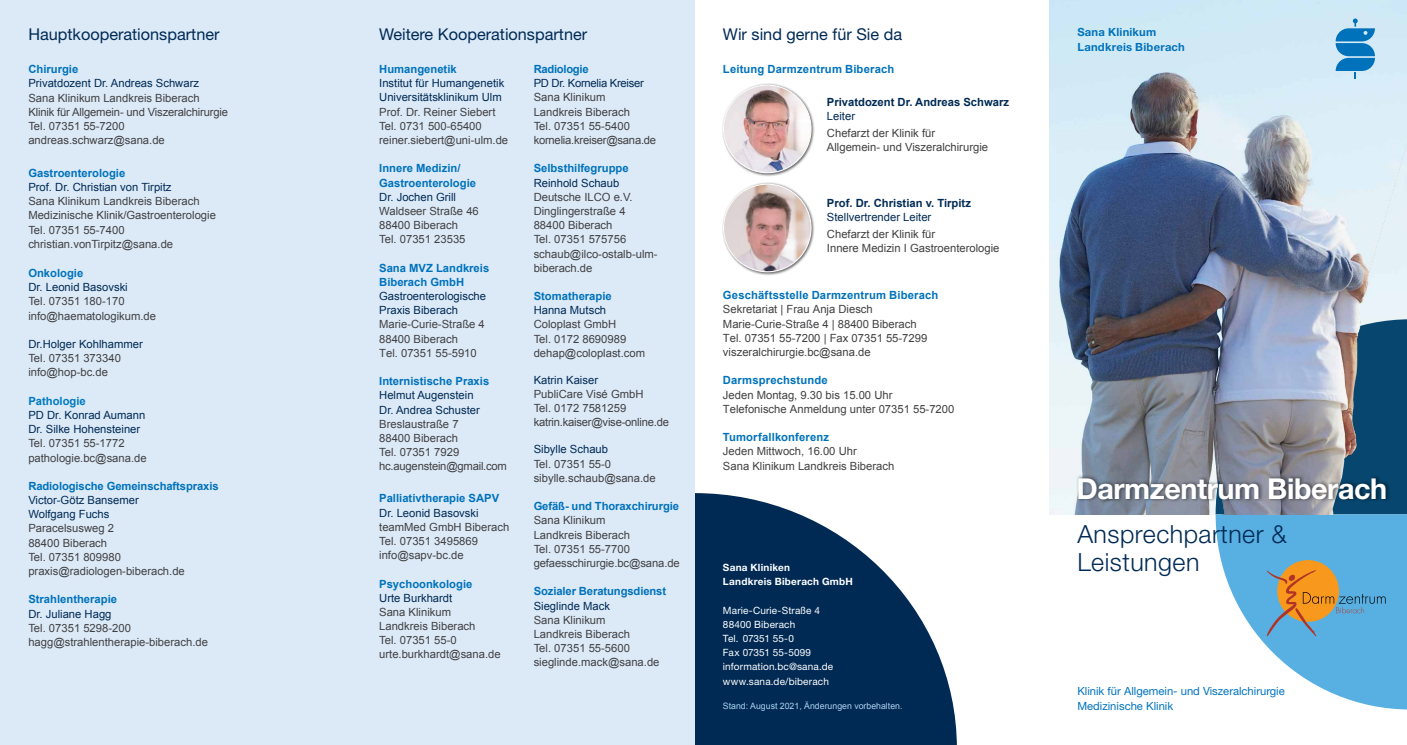
<style>
.page{position:relative;width:1407px;height:745px;background:#fff}
.page>*{position:absolute;margin:0;border:0;box-sizing:border-box;transform-origin:0 0}
.t1{font:700 28.75px "Helvetica Neue LT Pro";letter-spacing:-.015em;color:#fff}
.t2{font:300 25px/28.4px "Helvetica Neue LT Pro";letter-spacing:.02em;color:#002a54}
.t3{font:16.25px "Helvetica Neue LT Pro";color:#002a54}
.t4{font:11.25px/14.1px "Arial";color:#414042}
.t5{font:11.25px/14.1px "Arial";color:#002a54}
.t6{font:700 11.25px/14.1px "Arial";color:#0072bc}
.t7{font:11.25px/14.1px "Helvetica Neue LT Pro";color:#0072bc}
.t8{font:700 11.25px "Arial";color:#002a54}
.t9{font:700 11.25px/14.1px "Helvetica Neue LT Pro";letter-spacing:.02em;color:#0072bc}
.t10{font:11.25px "Arial";letter-spacing:-.025em;color:#002a54}
.t11{font:700 11.25px "Arial";color:#007ac1}
.t12{font:700 11.25px "Arial";letter-spacing:-.025em;color:#0072bc}
.t13{font:10px/14.1px "Helvetica Neue LT Pro";letter-spacing:.015em;color:#fff}
.t14{font:700 10px/14.1px "Helvetica Neue LT Pro";letter-spacing:.025em;color:#fff}
.t15{font:8.75px "Arial";color:#add2ef}
</style>
<div class="page">
<img style="left:1049px;top:0;width:358px;height:138px">
<svg style="left:1335px;top:18px;width:40px;height:61px;background:#5ea7d6"></svg>
<svg style="left:1215px;top:514px;width:192px;height:195px"></svg>
<img style="left:1049px;top:138px;width:358px;height:376px">
<div style="left:1076px;top:473px;width:314px;height:29px;background:#000;opacity:.35"></div>
<svg style="left:694px;top:493px;width:263px;height:251px;fill:#002a54"></svg>
<div style="left:721px;top:83px;width:94px;height:93px;background:#000;opacity:.6"></div>
<img style="left:723px;top:85px;width:88px;height:88px;border-radius:44px">
<div style="left:721px;top:182px;width:94px;height:93px;background:#000;opacity:.6"></div>
<img style="left:723px;top:184px;width:88px;height:87px;border-radius:44px">
<div style="left:0;top:0;width:694px;height:744px;background:#dceaf8"></div>
<h3 class="t3" style="left:28px;top:24px;width:193px">Hauptkooperationspartner</h3>
<h3 class="t3" style="left:379px;top:24px;width:209px">Weitere Kooperationspartner</h3>
<p class="t6" style="left:28px;top:62px;width:52px">Chirurgie</p>
<p class="t5" style="left:28px;top:76px;width:172px">Privatdozent Dr. Andreas Schwarz</p>
<p class="t4" style="left:28px;top:91px;width:201px">Sana Klinikum Landkreis Biberach<br>Klinik für Allgemein- und Viszeralchirurgie<br>Tel. 07351 55-7200 andreas.schwarz@sana.de</p>
<p class="t6" style="left:28px;top:166px;width:98px">Gastroenterologie</p>
<p class="t5" style="left:28px;top:180px;width:145px">Prof. Dr. Christian von Tirpitz</p>
<p class="t4" style="left:28px;top:194px;width:189px">Sana Klinikum Landkreis Biberach<br>Medizinische Klinik/Gastroenterologie<br>Tel. 07351 55-7400 christian.vonTirpitz@sana.de</p>
<p class="t6" style="left:28px;top:266px;width:57px">Onkologie</p>
<p class="t5" style="left:28px;top:280px;width:101px">Dr. Leonid Basovski</p>
<p class="t4" style="left:28px;top:294px;width:129px">Tel. 07351 180-170 info@haematologikum.de</p>
<p class="t5" style="left:28px;top:337px;width:116px">Dr.Holger Kohlhammer</p>
<p class="t4" style="left:28px;top:351px;width:94px">Tel. 07351 373340 info@hop-bc.de</p>
<p class="t11" style="left:28px;top:393px;width:59px">Pathologie</p>
<p class="t5" style="left:28px;top:408px;width:118px">PD Dr. Konrad Aumann<br>Dr. Silke Hohensteiner</p>
<p class="t4" style="left:28px;top:436px;width:120px">Tel. 07351 55-1772 pathologie.bc@sana.de</p>
<p class="t6" style="left:28px;top:479px;width:192px">Radiologische Gemeinschaftspraxis</p>
<p class="t5" style="left:28px;top:493px;width:112px">Victor-Götz Bansemer<br>Wolfgang Fuchs</p>
<p class="t4" style="left:28px;top:521px;width:158px">Paracelsusweg 2<br>88400 Biberach<br>Tel. 07351 809980 praxis@radiologen-biberach.de</p>
<p class="t6" style="left:28px;top:592px;width:90px">Strahlentherapie</p>
<p class="t5" style="left:28px;top:606px;width:85px">Dr. Juliane Hagg</p>
<p class="t4" style="left:28px;top:620px;width:181px">Tel. 07351 5298-200 hagg@strahlentherapie-biberach.de</p>
<p class="t6" style="left:379px;top:62px;width:79px">Humangenetik</p>
<p class="t5" style="left:379px;top:76px;width:127px">Institut für Humangenetik<br>Universitätsklinikum Ulm</p>
<p class="t4" style="left:379px;top:105px;width:130px">Prof. Dr. Reiner Siebert<br>Tel. 0731 500-65400 reiner.siebert@uni-ulm.de</p>
<p class="t6" style="left:379px;top:161px;width:98px">Innere Medizin/<br>Gastroenterologie</p>
<p class="t5" style="left:379px;top:190px;width:78px">Dr. Jochen Grill</p>
<p class="t4" style="left:379px;top:204px;width:101px">Waldseer Straße 46<br>88400 Biberach<br>Tel. 07351 23535</p>
<p class="t6" style="left:379px;top:261px;width:112px">Sana MVZ Landkreis<br>Biberach GmbH</p>
<p class="t5" style="left:379px;top:289px;width:108px">Gastroenterologische<br>Praxis Biberach</p>
<p class="t4" style="left:379px;top:317px;width:107px">Marie-Curie-Straße 4<br>88400 Biberach<br>Tel. 07351 55-5910</p>
<p class="t6" style="left:379px;top:374px;width:112px">Internistische Praxis</p>
<p class="t5" style="left:379px;top:388px;width:102px">Helmut Augenstein<br>Dr. Andrea Schuster</p>
<p class="t4" style="left:379px;top:416px;width:129px">Breslaustraße 7<br>88400 Biberach<br>Tel. 07351 7929 hc.augenstein@gmail.com</p>
<p class="t6" style="left:379px;top:491px;width:122px">Palliativtherapie SAPV</p>
<p class="t5" style="left:379px;top:505px;width:101px">Dr. Leonid Basovski</p>
<p class="t4" style="left:379px;top:519px;width:132px">teamMed GmbH Biberach<br>Tel. 07351 3495869 info@sapv-bc.de</p>
<p class="t6" style="left:379px;top:576px;width:95px">Psychoonkologie</p>
<p class="t5" style="left:379px;top:590px;width:75px">Urte Burkhardt</p>
<p class="t4" style="left:379px;top:604px;width:123px">Sana Klinikum<br>Landkreis Biberach<br>Tel. 07351 55-0 urte.burkhardt@sana.de</p>
<p class="t12" style="left:534px;top:61px;width:56px">Radiologie</p>
<p class="t10" style="left:534px;top:76px;width:112px">PD Dr. Kornelia Kreiser</p>
<p class="t4" style="left:534px;top:90px;width:124px">Sana Klinikum<br>Landkreis Biberach<br>Tel. 07351 55-5400 kornelia.kreiser@sana.de</p>
<p class="t6" style="left:534px;top:161px;width:97px">Selbsthilfegruppe</p>
<p class="t5" style="left:534px;top:175px;width:87px">Reinhold Schaub</p>
<p class="t4" style="left:534px;top:190px;width:125px">Deutsche ILCO e.V.<br>Dinglingerstraße 4<br>88400 Biberach<br>Tel. 07351 575756 schaub@ilco-ostalb-ulm&shy;biberach.de</p>
<p class="t6" style="left:534px;top:289px;width:80px">Stomatherapie</p>
<p class="t5" style="left:534px;top:303px;width:74px">Hanna Mutsch</p>
<p class="t4" style="left:534px;top:317px;width:113px">Coloplast GmbH<br>Tel. 0172 8690989 dehap@coloplast.com</p>
<p class="t5" style="left:534px;top:372px;width:66px">Katrin Kaiser</p>
<p class="t4" style="left:534px;top:387px;width:137px">PubliCare Visé GmbH<br>Tel. 0172 7581259 katrin.kaiser@vise-online.de</p>
<p class="t5" style="left:534px;top:442px;width:76px">Sibylle Schaub</p>
<p class="t4" style="left:534px;top:456px;width:124px">Tel. 07351 55-0 sibylle.schaub@sana.de</p>
<p class="t6" style="left:534px;top:499px;width:147px">Gefäß- und Thoraxchirurgie</p>
<p class="t4" style="left:534px;top:513px;width:148px">Sana Klinikum<br>Landkreis Biberach<br>Tel. 07351 55-7700 gefaesschirurgie.bc@sana.de</p>
<p class="t6" style="left:534px;top:584px;width:134px">Sozialer Beratungsdienst</p>
<p class="t5" style="left:534px;top:598px;width:78px">Sieglinde Mack</p>
<p class="t4" style="left:534px;top:612px;width:127px">Sana Klinikum<br>Landkreis Biberach<br>Tel. 07351 55-5600 sieglinde.mack@sana.de</p>
<h3 class="t3" style="left:723px;top:24px;width:181px">Wir sind gerne für Sie da</h3>
<p class="t6" style="left:723px;top:62px;width:173px">Leitung Darmzentrum Biberach</p>
<p class="t8" style="left:827px;top:95px;width:184px">Privatdozent Dr. Andreas Schwarz</p>
<p class="t5" style="left:827px;top:109px;width:30px">Leiter</p>
<p class="t4" style="left:827px;top:127px;width:163px;line-height:13.8px">Chefarzt der Klinik für<br>Allgemein- und Viszeralchirurgie</p>
<p class="t8" style="left:827px;top:195px;width:145px">Prof. Dr. Christian v. Tirpitz</p>
<p class="t5" style="left:827px;top:210px;width:106px">Stellvertrender Leiter</p>
<p class="t4" style="left:827px;top:227px;width:174px;line-height:13.8px">Chefarzt der Klinik für<br>Innere Medizin I Gastroenterologie</p>
<p class="t6" style="left:723px;top:288px;width:217px">Geschäftsstelle Darmzentrum Biberach</p>
<p class="t4" style="left:723px;top:302px;width:206px">Sekretariat | Frau Anja Diesch Marie-Curie-Straße 4 | 88400 Biberach Tel. 07351 55-7200 | Fax 07351 55-7299 viszeralchirurgie.bc@sana.de</p>
<p class="t6" style="left:723px;top:373px;width:106px">Darmsprechstunde</p>
<p class="t4" style="left:723px;top:387px;width:233px">Jeden Montag, 9.30 bis 15.00 Uhr<br>Telefonische Anmeldung unter 07351 55-7200</p>
<p class="t6" style="left:723px;top:430px;width:108px">Tumorfallkonferenz</p>
<p class="t4" style="left:723px;top:444px;width:173px">Jeden Mittwoch, 16.00 Uhr<br>Sana Klinikum Landkreis Biberach</p>
<p class="t14" style="left:723px;top:560px;width:131px">Sana Kliniken<br>Landkreis Biberach GmbH</p>
<p class="t13" style="left:723px;top:602px;width:112px">Marie-Curie-Straße 4<br>88400 Biberach<br>Tel. 07351 55-0<br>Fax 07351 55-5099 information.bc@sana.de www.sana.de/biberach</p>
<p class="t15" style="left:723px;top:699px;width:181px">Stand: August 2021, Änderungen vorbehalten.</p>
<p class="t9" style="left:1077px;top:25px;width:109px">Sana Klinikum<br>Landkreis Biberach</p>
<h1 class="t1" style="left:1076px;top:470px;width:312px">Darmzentrum Biberach</h1>
<h2 class="t2" style="left:1077px;top:519px;width:211px">Ansprechpartner &amp;<br>Leistungen</h2>
<p class="t7" style="left:1077px;top:683px;width:209px">Klinik für Allgemein- und Viszeralchirurgie<br>Medizinische Klinik</p>
</div>
